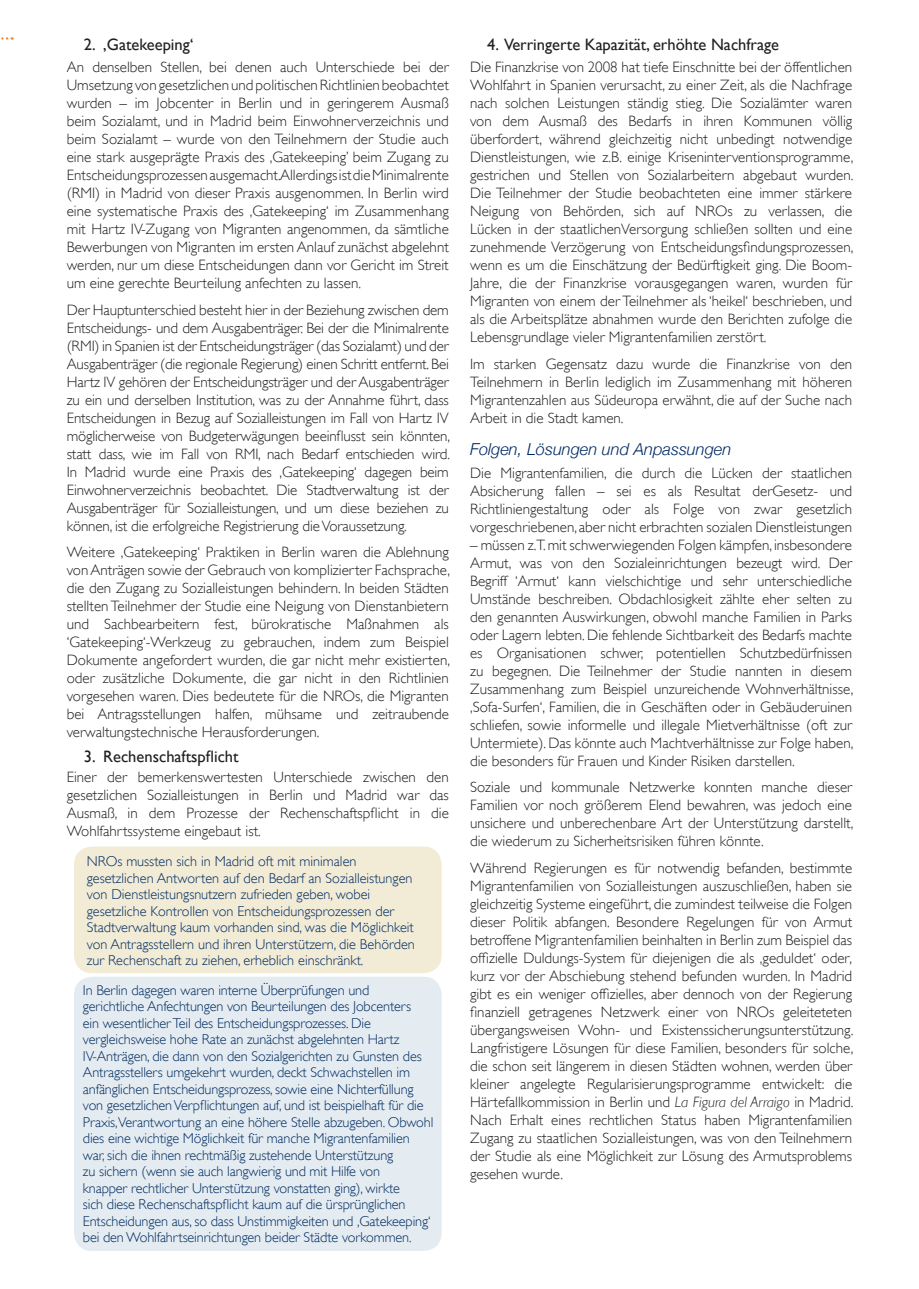
<style>
.page{position:relative;width:919px;height:1289px;background:#fff}
.page>*{position:absolute;margin:0;border:0;box-sizing:border-box;transform-origin:0 0}
.numbered_headings{font:16.5px "Gill Sans";color:#231f20}
.heading_2{font:italic 300 16.5px "Helvetica Neue";color:#002c62}
.findings_body{font:300 15px/18px "Gill Sans";color:#231f20;text-align:justify}
.text_box{font:300 14.25px/16.5px "Gill Sans";letter-spacing:-.01em;color:#002c62}
.s1{font-style:italic}
</style>
<div class="page">
<svg style="left:1px;top:37px;width:12px;height:3px"></svg>
<div style="left:74px;top:846px;width:367px;height:127px;background:#f2ebd6;border-radius:18px"></div>
<div style="left:74px;top:976px;width:367px;height:274px;background:#e5ecf1;border-radius:18px"></div>
<p class="numbered_headings" style="left:84px;top:35px;width:111px">2. ‚Gatekeeping‘</p>
<p class="findings_body" style="left:67px;top:57px;width:383px">An denselben Stellen, bei denen auch Unterschiede bei der Umsetzung von gesetzlichen und politischen Richtlinien beobachtet wurden – im Jobcenter in Berlin und in geringerem Ausmaß beim Sozialamt, und in Madrid beim Einwohnerverzeichnis und beim Sozialamt – wurde von den Teilnehmern der Studie auch eine stark ausgeprägte Praxis des ‚Gatekeeping’ beim Zugang zu Entscheidungsprozessen ausgemacht.Allerdings ist die Minimalrente (RMI) in Madrid von dieser Praxis ausgenommen. In Berlin wird eine systematische Praxis des ‚Gatekeeping‘ im Zusammenhang mit Hartz IV-Zugang von Migranten angenommen, da sämtliche Bewerbungen von Migranten im ersten Anlauf zunächst abgelehnt werden, nur um diese Entscheidungen dann vor Gericht im Streit um eine gerechte Beurteilung anfechten zu lassen.</p>
<p class="findings_body" style="left:67px;top:300px;width:385px">Der Hauptunterschied besteht hier in der Beziehung zwischen dem Entscheidungs- und dem Ausgabenträger. Bei der die Minimalrente (RMI) in Spanien ist der Entscheidungsträger (das Sozialamt) und der Ausgabenträger (die regionale Regierung) einen Schritt entfernt. Bei Hartz IV gehören der Entscheidungsträger und der Ausgabenträger zu ein und derselben Institution, was zu der Annahme führt, dass Entscheidungen in Bezug auf Sozialleistungen im Fall von Hartz IV möglicherweise von Budgeterwägungen beeinflusst sein könnten, statt dass, wie im Fall von RMI, nach Bedarf entschieden wird.<br>In Madrid wurde eine Praxis des ‚Gatekeeping‘ dagegen beim Einwohnerverzeichnis beobachtet. Die Stadtverwaltung ist der Ausgabenträger für Sozialleistungen, und um diese beziehen zu können, ist die erfolgreiche Registrierung die Voraussetzung.</p>
<p class="findings_body" style="left:67px;top:542px;width:385px">Weitere ‚Gatekeeping‘ Praktiken in Berlin waren die Ablehnung von Anträgen sowie der Gebrauch von komplizierter Fachsprache, die den Zugang zu Sozialleistungen behindern. In beiden Städten stellten Teilnehmer der Studie eine Neigung von Dienstanbietern und Sachbearbeitern fest, bürokratische Maßnahmen als ‘Gatekeeping‘-Werkzeug zu gebrauchen, indem zum Beispiel Dokumente angefordert wurden, die gar nicht mehr existierten, oder zusätzliche Dokumente, die gar nicht in den Richtlinien vorgesehen waren. Dies bedeutete für die NROs, die Migranten bei Antragsstellungen halfen, mühsame und zeitraubende verwaltungstechnische Herausforderungen.</p>
<p class="numbered_headings" style="left:84px;top:746px;width:156px">3. Rechenschaftspflicht</p>
<p class="findings_body" style="left:67px;top:767px;width:383px">Einer der bemerkenswertesten Unterschiede zwischen den gesetzlichen Sozialleistungen in Berlin und Madrid war das Ausmaß, in dem Prozesse der Rechenschaftspflicht in die Wohlfahrtssysteme eingebaut ist.</p>
<p class="text_box" style="left:87px;top:852px;width:329px">NROs mussten sich in Madrid oft mit minimalen gesetzlichen Antworten auf den Bedarf an Sozialleistungen von Dienstleistungsnutzern zufrieden geben, wobei gesetzliche Kontrollen von Entscheidungsprozessen der Stadtverwaltung kaum vorhanden sind, was die Möglichkeit von Antragsstellern und ihren Unterstützern, die Behörden zur Rechenschaft zu ziehen, erheblich einschränkt.</p>
<p class="text_box" style="left:83px;top:981px;width:352px">In Berlin dagegen waren interne Überprüfungen und gerichtliche Anfechtungen von Beurteilungen des Jobcenters<br>ein wesentlicher Teil des Entscheidungsprozesses. Die vergleichsweise hohe Rate an zunächst abgelehnten Hartz IV-Anträgen, die dann von den Sozialgerichten zu Gunsten des Antragsstellers umgekehrt wurden, deckt Schwachstellen im anfänglichen Entscheidungsprozess, sowie eine Nichterfüllung von gesetzlichen Verpflichtungen auf, und ist beispielhaft für die Praxis,Verantwortung an eine höhere Stelle abzugeben. Obwohl dies eine wichtige Möglichkeit für manche Migrantenfamilien war, sich die ihnen rechtmäßig zustehende Unterstützung<br>zu sichern (wenn sie auch langwierig und mit Hilfe von<br>knapper rechtlicher Unterstützung vonstatten ging), wirkte<br>sich diese Rechenschaftspflicht kaum auf die ürsprünglichen Entscheidungen aus, so dass Unstimmigkeiten und ‚Gatekeeping‘ bei den Wohlfahrtseinrichtungen beider Städte vorkommen.</p>
<p class="numbered_headings" style="left:487px;top:35px;width:293px">4. Verringerte Kapazität, erhöhte Nachfrage</p>
<p class="findings_body" style="left:470px;top:57px;width:385px">Die Finanzkrise von 2008 hat tiefe Einschnitte bei der öffentlichen Wohlfahrt in Spanien verursacht, zu einer Zeit, als die Nachfrage nach solchen Leistungen ständig stieg. Die Sozialämter waren von dem Ausmaß des Bedarfs in ihren Kommunen völlig überfordert, während gleichzeitig nicht unbedingt notwendige Dienstleistungen, wie z.B. einige Kriseninterventionsprogramme, gestrichen und Stellen von Sozialarbeitern abgebaut wurden.<br>Die Teilnehmer der Studie beobachteten eine immer stärkere Neigung von Behörden, sich auf NROs zu verlassen, die Lücken in der staatlichenVersorgung schließen sollten und eine zunehmende Verzögerung von Entscheidungsfindungsprozessen, wenn es um die Einschätzung der Bedürftigkeit ging. Die Boom-Jahre, die der Finanzkrise vorausgegangen waren, wurden für Migranten von einem der Teilnehmer als ‘heikel‘ beschrieben, und als die Arbeitsplätze abnahmen wurde den Berichten zufolge die Lebensgrundlage vieler Migrantenfamilien zerstört.</p>
<p class="findings_body" style="left:470px;top:354px;width:383px">Im starken Gegensatz dazu wurde die Finanzkrise von den Teilnehmern in Berlin lediglich im Zusammenhang mit höheren Migrantenzahlen aus Südeuropa erwähnt, die auf der Suche nach Arbeit in die Stadt kamen.</p>
<p class="heading_2" style="left:470px;top:436px;width:262px">Folgen, Lösungen und Anpassungen</p>
<p class="findings_body" style="left:470px;top:463px;width:383px">Die Migrantenfamilien, die durch die Lücken der staatlichen Absicherung fallen – sei es als Resultat derGesetz- und Richtliniengestaltung oder als Folge von zwar gesetzlich vorgeschriebenen, aber nicht erbrachten sozialen Dienstleistungen</p>
<p class="findings_body" style="left:470px;top:535px;width:385px">– müssen z.T. mit schwerwiegenden Folgen kämpfen, insbesondere Armut, was von den Sozialeinrichtungen bezeugt wird. Der Begriff ‘Armut‘ kann vielschichtige und sehr unterschiedliche Umstände beschreiben. Obdachlosigkeit zählte eher selten zu den genannten Auswirkungen, obwohl manche Familien in Parks oder Lagern lebten. Die fehlende Sichtbarkeit des Bedarfs machte es Organisationen schwer, potentiellen Schutzbedürfnissen zu begegnen. Die Teilnehmer der Studie nannten in diesem Zusammenhang zum Beispiel unzureichende Wohnverhältnisse, ‚Sofa-Surfen‘, Familien, die in Geschäften oder in Gebäuderuinen schliefen, sowie informelle und illegale Mietverhältnisse (oft zur Untermiete). Das könnte auch Machtverhältnisse zur Folge haben, die besonders für Frauen und Kinder Risiken darstellen.</p>
<p class="findings_body" style="left:470px;top:777px;width:385px">Soziale und kommunale Netzwerke konnten manche dieser Familien vor noch größerem Elend bewahren, was jedoch eine unsichere und unberechenbare Art der Unterstützung darstellt, die wiederum zu Sicherheitsrisiken führen könnte.</p>
<p class="findings_body" style="left:470px;top:858px;width:385px">Während Regierungen es für notwendig befanden, bestimmte Migrantenfamilien von Sozialleistungen auszuschließen, haben sie gleichzeitig Systeme eingeführt, die zumindest teilweise die Folgen dieser Politik abfangen. Besondere Regelungen für von Armut betroffene Migrantenfamilien beinhalten in Berlin zum Beispiel das offizielle Duldungs-System für diejenigen die als ‚geduldet‘ oder‚ kurz vor der Abschiebung stehend befunden wurden. In Madrid gibt es ein weniger offizielles, aber dennoch von der Regierung finanziell getragenes Netzwerk einer von NROs geleiteteten übergangsweisen Wohn- und Existenssicherungsunterstützung.<br>Langfristigere Lösungen für diese Familien, besonders für solche, die schon seit längerem in diesen Städten wohnen, werden über kleiner angelegte Regularisierungsprogramme entwickelt: die Härtefallkommission in Berlin und <span class="s1">La Figura del Arraigo</span> in Madrid.<br>Nach Erhalt eines rechtlichen Status haben Migrantenfamilien Zugang zu staatlichen Sozialleistungen, was von den Teilnehmern der Studie als eine Möglichkeit zur Lösung des Armutsproblems gesehen wurde.</p>
</div>
